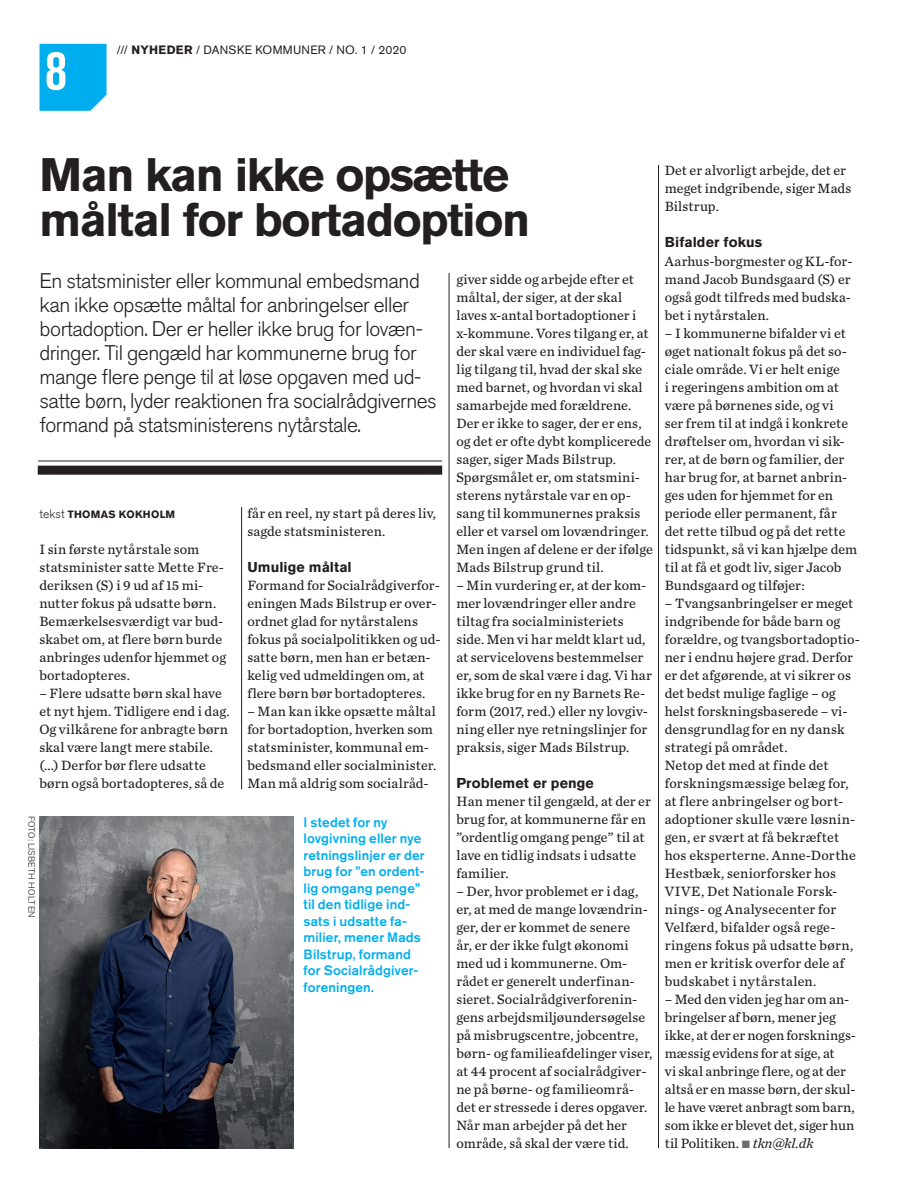
<style>
.page{position:relative;width:915px;height:1194px;background:#fff}
.page>*{position:absolute;margin:0;border:0;box-sizing:border-box;transform-origin:0 0}
.t1{font:700 condensed 55.95px "Akzidenz Grotesk BE";color:#fff}
.t2{font:700 46.5px/45px "Akzidenz Grotesk BE";letter-spacing:-.03em;color:#231f20}
.t3{font:300 21px/24px "Akzidenz Grotesk BE";letter-spacing:-.025em;color:#231f20}
.t4{font:700 14.25px "Akzidenz Grotesk BE";letter-spacing:.005em;color:#231f20}
.t5{font:14.1px/18px "Chronicle Text G3";letter-spacing:.005em;color:#231f20}
.t6{font:500 13.5px/16.5px "Akzidenz Grotesk BE";letter-spacing:.01em;color:#00aeef}
.t7{font:12px "Akzidenz Grotesk BE";letter-spacing:.025em;color:#231f20}
.t8{font:700 10.5px "Akzidenz Grotesk BE";letter-spacing:.03em;color:#231f20}
.t9{font:300 9px "Akzidenz Grotesk BE";letter-spacing:.025em;color:#231f20}
.s1{font-weight:700}
.s2{font-weight:300;font-size:12px}
.s3{font-size:12px;color:#6c6d70}
.s4{font-style:italic}
</style>
<div class="page">
<div style="left:38px;top:465px;width:404px;height:9px;background:#231f20"></div>
<hr style="left:38px;top:460px;width:404px;height:1px;background:#231f20">
<hr style="left:658px;top:165px;width:1px;height:982px;background:#231f20">
<hr style="left:449px;top:273px;width:1px;height:874px;background:#231f20">
<hr style="left:241px;top:507px;width:1px;height:282px;background:#231f20">
<img style="left:40px;top:816px;width:253px;height:331px">
<div style="left:40px;top:44px;width:66px;height:67px;background:#00aeef"></div>
<h1 class="t1" style="left:45px;top:38px;width:24px">8</h1>
<p class="t7" style="left:117px;top:42px;width:291px">/// <span class="s1">NYHEDER</span> / DANSKE KOMMUNER / NO. 1 / 2020</p>
<h2 class="t2" style="left:39px;top:152px;width:492px">Man kan ikke opsætte måltal for bortadoption</h2>
<p class="t3" style="left:39px;top:269px;width:399px">En statsminister eller kommunal embedsmand kan ikke opsætte måltal for anbringelser eller bortadoption. Der er heller ikke brug for lovæn&shy;dringer. Til gengæld har kommunerne brug for mange flere penge til at løse opgaven med ud&shy;satte børn, lyder reaktionen fra socialrådgivernes formand på statsministerens nytårstale.</p>
<p class="t8" style="left:39px;top:508px;width:137px"><span class="s2">tekst</span> THOMAS KOKHOLM</p>
<p class="t5" style="left:39px;top:539px;width:188px">I sin første nytårstale som statsminister satte Mette Fre&shy;deriksen (S) i 9 ud af 15 mi&shy;nutter fokus på udsatte børn.<br>Bemærkelsesværdigt var bud&shy;skabet om, at flere børn burde anbringes udenfor hjemmet og bortadopteres.</p>
<p class="t5" style="left:39px;top:683px;width:192px">– Flere udsatte børn skal have et nyt hjem. Tidligere end i dag.<br>Og vilkårene for anbragte børn skal være langt mere stabile. (...) Derfor bør flere udsatte børn også bortadopteres, så de</p>
<p class="t9" style="left:37px;top:815px;width:103px;rotate:90deg">FOTO: LISBETH HOLTEN</p>
<p class="t5" style="left:247px;top:503px;width:190px">får en reel, ny start på deres liv, sagde statsministeren.</p>
<p class="t4" style="left:247px;top:558px;width:106px">Umulige måltal</p>
<p class="t5" style="left:247px;top:575px;width:194px">Formand for Socialrådgiverfor&shy;eningen Mads Bilstrup er over&shy;ordnet glad for nytårstalens fokus på socialpolitikken og ud&shy;satte børn, men han er betæn&shy;kelig ved udmeldingen om, at flere børn bør bortadopteres.</p>
<p class="t5" style="left:247px;top:701px;width:190px">– Man kan ikke opsætte måltal for bortadoption, hverken som statsminister, kommunal em&shy;bedsmand eller socialminister.<br>Man må aldrig som socialråd-</p>
<p class="t6" style="left:303px;top:813px;width:123px">I stedet for ny lovgivning eller nye retningslinjer er der brug for ”en ordent&shy;lig omgang penge” til den tidlige ind&shy;sats i udsatte fa&shy;milier, mener Mads<br>Bilstrup, formand for Socialrådgiver&shy;foreningen.</p>
<p class="t5" style="left:456px;top:269px;width:198px">giver sidde og arbejde efter et måltal, der siger, at der skal laves x-antal bortadoptioner i x-kommune. Vores tilgang er, at der skal være en individuel fag&shy;lig tilgang til, hvad der skal ske med barnet, og hvordan vi skal samarbejde med forældrene.<br>Der er ikke to sager, der er ens, og det er ofte dybt komplicerede sager, siger Mads Bilstrup.<br>Spørgsmålet er, om statsmini&shy;sterens nytårstale var en op&shy;sang til kommunernes praksis eller et varsel om lovændringer.<br>Men ingen af delene er der ifølge<br>Mads Bilstrup grund til.</p>
<p class="t5" style="left:456px;top:575px;width:197px">– Min vurdering er, at der kom&shy;mer lovændringer eller andre tiltag fra socialministeriets side. Men vi har meldt klart ud, at servicelovens bestemmelser er, som de skal være i dag. Vi har ikke brug for en ny Barnets Re&shy;form (2017, red.) eller ny lovgiv&shy;ning eller nye retningslinjer for praksis, siger Mads Bilstrup.</p>
<p class="t4" style="left:456px;top:774px;width:139px">Problemet er penge</p>
<p class="t5" style="left:456px;top:791px;width:196px">Han mener til gengæld, at der er brug for, at kommunerne får en ”ordentlig omgang penge” til at lave en tidlig indsats i udsatte familier.</p>
<p class="t5" style="left:456px;top:881px;width:197px">– Der, hvor problemet er i dag, er, at med de mange lovændrin&shy;ger, der er kommet de senere<br>år, er der ikke fulgt økonomi med ud i kommunerne. Om&shy;rådet er generelt underfinan&shy;sieret. Socialrådgiverforenin&shy;gens arbejdsmiljøundersøgelse på misbrugscentre, jobcentre, børn- og familieafdelinger viser, at 44 procent af socialrådgiver&shy;ne på børne- og familieområ&shy;det er stressede i deres opgaver.<br>Når man arbejder på det her område, så skal der være tid.</p>
<p class="t5" style="left:664px;top:161px;width:188px">Det er alvorligt arbejde, det er meget indgribende, siger Mads<br>Bilstrup.</p>
<p class="t4" style="left:664px;top:234px;width:99px">Bifalder fokus</p>
<p class="t5" style="left:664px;top:251px;width:189px">Aarhus-borgmester og KL-for&shy;mand Jacob Bundsgaard (S) er også godt tilfreds med budska&shy;bet i nytårstalen.</p>
<p class="t5" style="left:664px;top:323px;width:194px">– I kommunerne bifalder vi et øget nationalt fokus på det so&shy;ciale område. Vi er helt enige<br>i regeringens ambition om at være på børnenes side, og vi<br>ser frem til at indgå i konkrete drøftelser om, hvordan vi sik&shy;rer, at de børn og familier, der har brug for, at barnet anbrin&shy;ges uden for hjemmet for en periode eller permanent, får det rette tilbud og på det rette tidspunkt, så vi kan hjælpe dem til at få et godt liv, siger Jacob<br>Bundsgaard og tilføjer:</p>
<p class="t5" style="left:664px;top:593px;width:197px">– Tvangsanbringelser er meget indgribende for både barn og forældre, og tvangsbortadoptio&shy;ner i endnu højere grad. Derfor er det afgørende, at vi sikrer os det bedst mulige faglige – og helst forskningsbaserede – vi&shy;densgrundlag for en ny dansk strategi på området.<br>Netop det med at finde det forskningsmæssige belæg for, at flere anbringelser og bort&shy;adoptioner skulle være løsnin&shy;gen, er svært at få bekræftet hos eksperterne. Anne-Dorthe<br>Hestbæk, seniorforsker hos<br>VIVE, Det Nationale Forsk&shy;nings- og Analysecenter for<br>Velfærd, bifalder også rege&shy;ringens fokus på udsatte børn, men er kritisk overfor dele af budskabet i nytårstalen.</p>
<p class="t5" style="left:664px;top:989px;width:193px">– Med den viden jeg har om an&shy;bringelser af børn, mener jeg ikke, at der er nogen forsknings&shy;mæssig evidens for at sige, at<br>vi skal anbringe flere, og at der altså er en masse børn, der skul&shy;le have været anbragt som barn, som ikke er blevet det, siger hun til Politiken. <span class="s3">•</span> <span class="s4">tkn@kl.dk</span></p>
</div>
